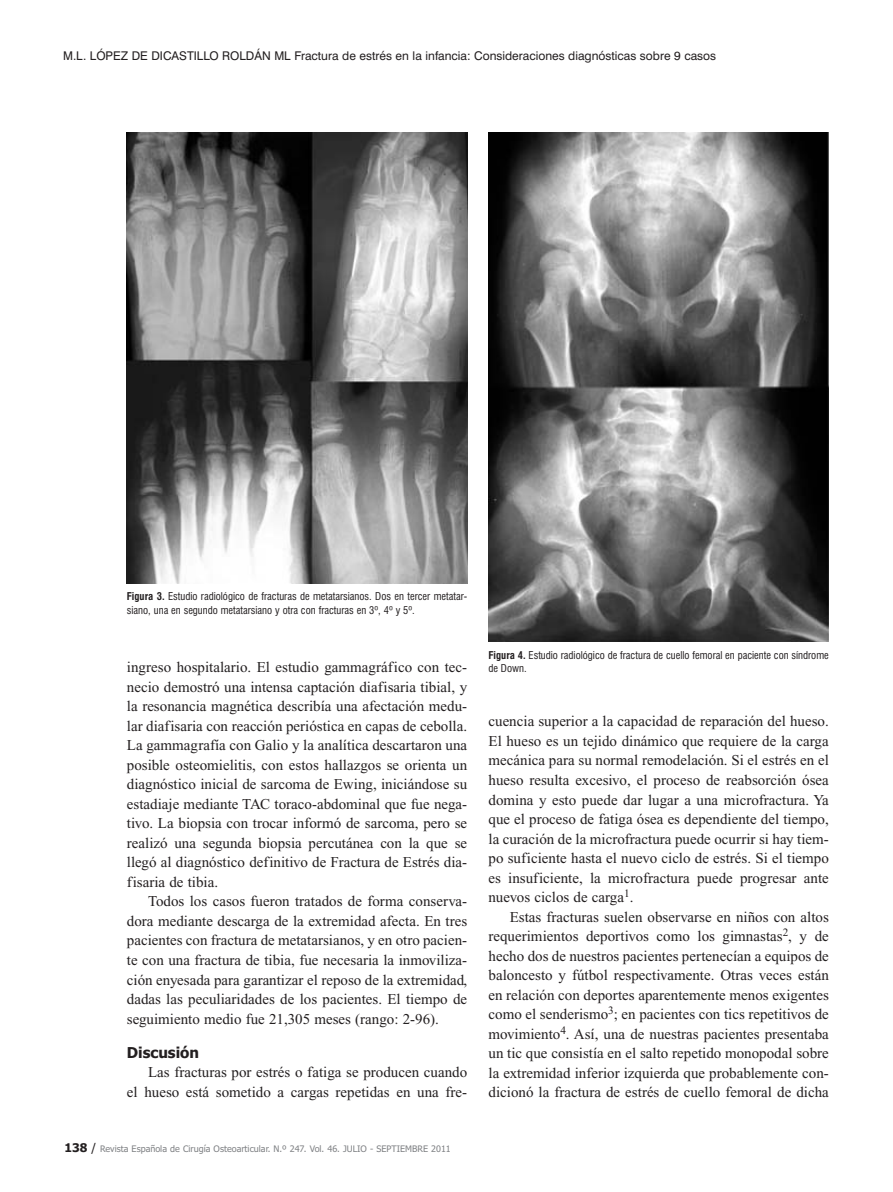
<style>
.page{position:relative;width:893px;height:1192px;background:#fff}
.page>*{position:absolute;margin:0;border:0;box-sizing:border-box;transform-origin:0 0}
.t1{font:15px/19.5px "Times New Roman";color:#231f20;text-align:justify}
.t2{font:700 15px "Tahoma";color:#231f20}
.t3{font:12px "Swiss 721 BT";color:#231f20}
.t4{font:condensed 10.5px/13.5px "Swiss 721 BT";color:#231f20}
.t5{font:9px "Tahoma";color:#808285}
.s1{font-weight:700}
.s2{font-weight:700;font-size:12px;color:#231f20}
.s3{font-size:12px;color:#231f20}
</style>
<div class="page">
<img style="left:488px;top:133px;width:340px;height:508px">
<img style="left:127px;top:133px;width:340px;height:450px">
<p class="t3" style="left:63px;top:51px;width:654px">M.L. LÓPEZ DE DICASTILLO ROLDÁN ML Fractura de estrés en la infancia: Consideraciones diagnósticas sobre 9 casos</p>
<p class="t4" style="left:127px;top:590px;width:342px"><span class="s1">Figura 3.</span> Estudio radiológico de fracturas de metatarsianos. Dos en tercer metatar&shy;siano, una en segundo metatarsiano y otra con fracturas en 3º, 4º y 5º.</p>
<p class="t1" style="left:127px;top:658px;width:342px">ingreso hospitalario. El estudio gammagráfico con tec&shy;necio demostró una intensa captación diafisaria tibial, y la resonancia magnética describía una afectación medu&shy;lar diafisaria con reacción perióstica en capas de cebolla.<br>La gammagrafía con Galio y la analítica descartaron una posible osteomielitis, con estos hallazgos se orienta un diagnóstico inicial de sarcoma de Ewing, iniciándose su estadiaje mediante TAC toraco-abdominal que fue nega&shy;tivo. La biopsia con trocar informó de sarcoma, pero se realizó una segunda biopsia percutánea con la que se llegó al diagnóstico definitivo de Fractura de Estrés dia&shy;fisaria de tibia.</p>
<p class="t1" style="left:127px;top:892px;width:342px;text-indent:21px">Todos los casos fueron tratados de forma conserva&shy;dora mediante descarga de la extremidad afecta. En tres pacientes con fractura de metatarsianos, y en otro pacien&shy;te con una fractura de tibia, fue necesaria la inmoviliza&shy;ción enyesada para garantizar el reposo de la extremidad, dadas las peculiaridades de los pacientes. El tiempo de seguimiento medio fue 21,305 meses (rango: 2-96).</p>
<p class="t2" style="left:127px;top:1046px;width:74px">Discusión</p>
<p class="t1" style="left:127px;top:1063px;width:342px;text-align:right">Las fracturas por estrés o fatiga se producen cuando<br>el hueso está sometido a cargas repetidas en una fre-</p>
<p class="t5" style="left:64px;top:1144px;width:388px"><span class="s2">138</span> <span class="s3">/</span> Revista Española de Cirugía Osteoarticular. N.º 247. Vol. 46. JULIO - SEPTIEMBRE 2011</p>
<p class="t4" style="left:488px;top:648px;width:342px"><span class="s1">Figura 4.</span> Estudio radiológico de fractura de cuello femoral en paciente con síndrome de Down.</p>
<p class="t1" style="left:488px;top:713px;width:342px">cuencia superior a la capacidad de reparación del hueso.<br>El hueso es un tejido dinámico que requiere de la carga mecánica para su normal remodelación. Si el estrés en el hueso resulta excesivo, el proceso de reabsorción ósea domina y esto puede dar lugar a una microfractura. Ya que el proceso de fatiga ósea es dependiente del tiempo, la curación de la microfractura puede ocurrir si hay tiem&shy;po suficiente hasta el nuevo ciclo de estrés. Si el tiempo es insuficiente, la microfractura puede progresar ante nuevos ciclos de carga<sup>1</sup>.</p>
<p class="t1" style="left:488px;top:908px;width:342px;text-indent:21px">Estas fracturas suelen observarse en niños con altos requerimientos deportivos como los gimnastas<sup>2</sup>, y de hecho dos de nuestros pacientes pertenecían a equipos de baloncesto y fútbol respectivamente. Otras veces están en relación con deportes aparentemente menos exigentes como el senderismo<sup>3</sup>; en pacientes con tics repetitivos de movimiento<sup>4</sup>. Así, una de nuestras pacientes presentaba un tic que consistía en el salto repetido monopodal sobre la extremidad inferior izquierda que probablemente con&shy;dicionó la fractura de estrés de cuello femoral de dicha</p>
</div>
